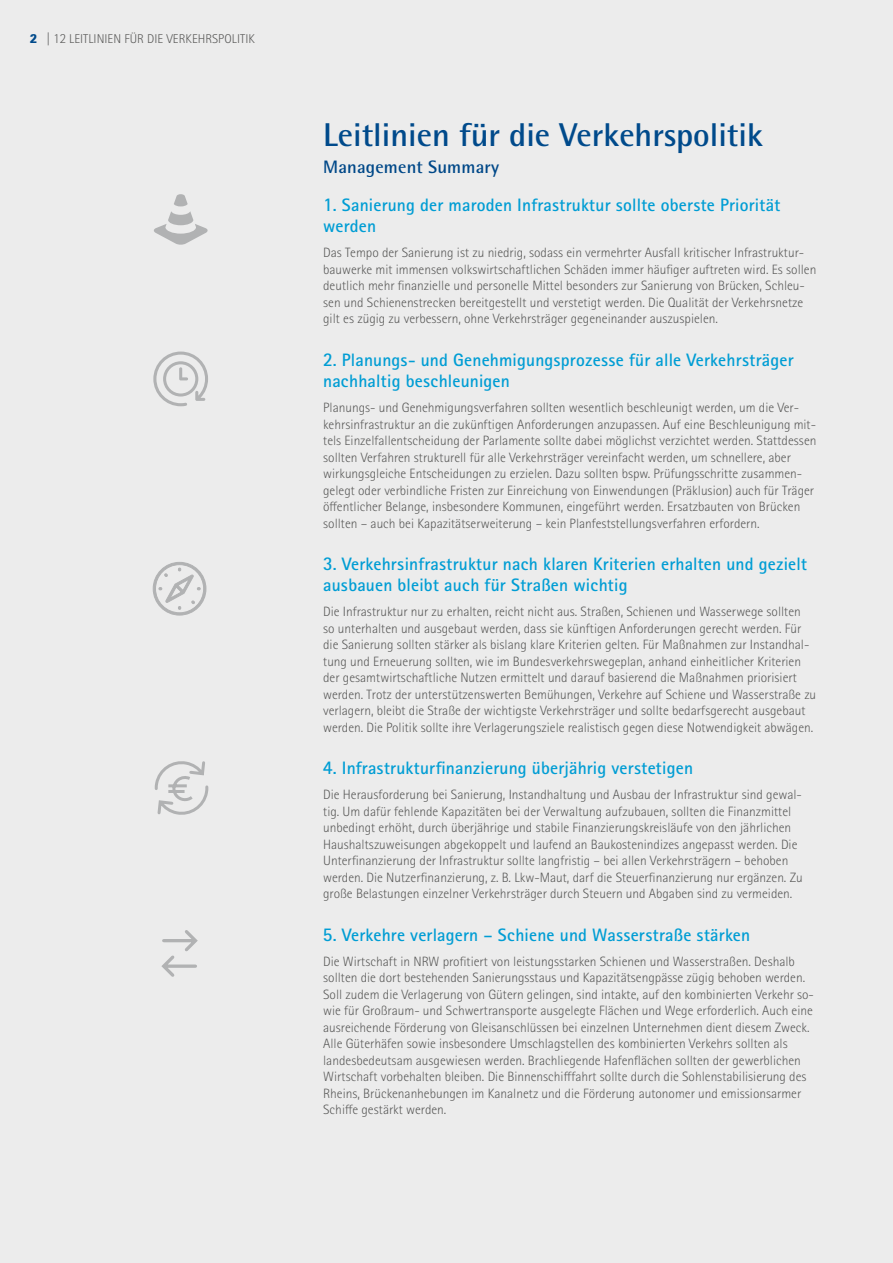
<style>
.page{position:relative;width:893px;height:1263px;background:#ececec}
.page>*{position:absolute;margin:0;border:0;box-sizing:border-box;transform-origin:0 0}
.Headline_ocean_2021{font:700 33px "Rotis Semi Sans Std";color:#004a8b}
.headline_fließtxt_13_2021{font:600 18px/21px "Rotis II Sans Pro";letter-spacing:.01em;color:#009dd4}
.Headline_ocean_2021-2{font:700 18px "Rotis Semi Sans Std";letter-spacing:.01em;color:#004888}
.Fließtext{font:300 13.5px/16.5px "Rotis II Sans Pro";color:#565655}
.Reiter_linksbündig{font:300 12.75px "Rotis II Sans Pro";letter-spacing:.005em;color:#565655}
.t1{font:900 12.75px "Rotis II Sans Pro";color:#004a8b}
</style>
<div class="page">
<svg style="left:153px;top:562px;width:53px;height:53px"></svg>
<svg style="left:154px;top:194px;width:54px;height:51px"></svg>
<svg style="left:153px;top:351px;width:55px;height:55px"></svg>
<svg style="left:154px;top:761px;width:55px;height:54px"></svg>
<svg style="left:161px;top:930px;width:37px;height:47px"></svg>
<p class="t1" style="left:30px;top:31px;width:9px">2</p>
<p class="Reiter_linksbündig" style="left:47px;top:32px;width:210px">| 12 LEITLINIEN FÜR DIE VERKEHRSPOLITIK</p>
<p class="Headline_ocean_2021" style="left:323px;top:115px;width:441px">Leitlinien für die Verkehrspolitik</p>
<p class="Headline_ocean_2021-2" style="left:323px;top:156px;width:177px">Management Summary</p>
<p class="headline_fließtxt_13_2021" style="left:323px;top:195px;width:459px">1. Sanierung der maroden Infrastruktur sollte oberste Priorität werden</p>
<p class="Fließtext" style="left:323px;top:245px;width:495px">Das Tempo der Sanierung ist zu niedrig, sodass ein vermehrter Ausfall kritischer Infrastruktur&shy;bauwerke mit immensen volkswirtschaftlichen Schäden immer häufiger auftreten wird. Es sollen deutlich mehr finanzielle und personelle Mittel besonders zur Sanierung von Brücken, Schleu&shy;sen und Schienenstrecken bereitgestellt und verstetigt werden. Die Qualität der Verkehrsnetze gilt es zügig zu verbessern, ohne Verkehrsträger gegeneinander auszuspielen.</p>
<p class="headline_fließtxt_13_2021" style="left:323px;top:349px;width:472px">2. Planungs- und Genehmigungsprozesse für alle Verkehrsträger nachhaltig beschleunigen</p>
<p class="Fließtext" style="left:323px;top:399px;width:495px">Planungs- und Genehmigungsverfahren sollten wesentlich beschleunigt werden, um die Ver&shy;kehrsinfrastruktur an die zukünftigen Anforderungen anzupassen. Auf eine Beschleunigung mit&shy;tels Einzelfallentscheidung der Parlamente sollte dabei möglichst verzichtet werden. Stattdessen sollten Verfahren strukturell für alle Verkehrsträger vereinfacht werden, um schnellere, aber wirkungsgleiche Entscheidungen zu erzielen. Dazu sollten bspw. Prüfungsschritte zusammen&shy;gelegt oder verbindliche Fristen zur Einreichung von Einwendungen (Präklusion) auch für Träger öffentlicher Belange, insbesondere Kommunen, eingeführt werden. Ersatzbauten von Brücken sollten – auch bei Kapazitätserweiterung – kein Planfeststellungsverfahren erfordern.</p>
<p class="headline_fließtxt_13_2021" style="left:323px;top:553px;width:485px">3. Verkehrsinfrastruktur nach klaren Kriterien erhalten und gezielt ausbauen bleibt auch für Straßen wichtig</p>
<p class="Fließtext" style="left:323px;top:603px;width:495px">Die Infrastruktur nur zu erhalten, reicht nicht aus. Straßen, Schienen und Wasserwege sollten<br>so unterhalten und ausgebaut werden, dass sie künftigen Anforderungen gerecht werden. Für die Sanierung sollten stärker als bislang klare Kriterien gelten. Für Maßnahmen zur Instandhal&shy;tung und Erneuerung sollten, wie im Bundesverkehrswegeplan, anhand einheitlicher Kriterien der gesamtwirtschaftliche Nutzen ermittelt und darauf basierend die Maßnahmen priorisiert werden. Trotz der unterstützenswerten Bemühungen, Verkehre auf Schiene und Wasserstraße zu verlagern, bleibt die Straße der wichtigste Verkehrsträger und sollte bedarfsgerecht ausgebaut werden. Die Politik sollte ihre Verlagerungsziele realistisch gegen diese Notwendigkeit abwägen.</p>
<p class="headline_fließtxt_13_2021" style="left:323px;top:757px;width:371px">4. Infrastrukturfinanzierung überjährig verstetigen</p>
<p class="Fließtext" style="left:323px;top:786px;width:481px">Die Herausforderung bei Sanierung, Instandhaltung und Ausbau der Infrastruktur sind gewal&shy;tig. Um dafür fehlende Kapazitäten bei der Verwaltung aufzubauen, sollten die Finanzmittel unbedingt erhöht, durch überjährige und stabile Finanzierungskreisläufe von den jährlichen Haushaltszuweisungen abgekoppelt und laufend an Baukostenindizes angepasst werden. Die Unterfinanzierung der Infrastruktur sollte langfristig – bei allen Verkehrsträgern – behoben werden. Die Nutzerfinanzierung, z. B. Lkw-Maut, darf die Steuerfinanzierung nur ergänzen. Zu große Belastungen einzelner Verkehrsträger durch Steuern und Abgaben sind zu vermeiden.</p>
<p class="headline_fließtxt_13_2021" style="left:323px;top:924px;width:429px">5. Verkehre verlagern – Schiene und Wasserstraße stärken</p>
<p class="Fließtext" style="left:323px;top:953px;width:492px">Die Wirtschaft in NRW profitiert von leistungsstarken Schienen und Wasserstraßen. Deshalb sollten die dort bestehenden Sanierungsstaus und Kapazitätsengpässe zügig behoben werden.<br>Soll zudem die Verlagerung von Gütern gelingen, sind intakte, auf den kombinierten Verkehr so&shy;wie für Großraum- und Schwertransporte ausgelegte Flächen und Wege erforderlich. Auch eine ausreichende Förderung von Gleisanschlüssen bei einzelnen Unternehmen dient diesem Zweck.<br>Alle Güterhäfen sowie insbesondere Umschlagstellen des kombinierten Verkehrs sollten als landesbedeutsam ausgewiesen werden. Brachliegende Hafenflächen sollten der gewerblichen Wirtschaft vorbehalten bleiben. Die Binnenschifffahrt sollte durch die Sohlenstabilisierung des Rheins, Brückenanhebungen im Kanalnetz und die Förderung autonomer und emissionsarmer Schiffe gestärkt werden.</p>
</div>
